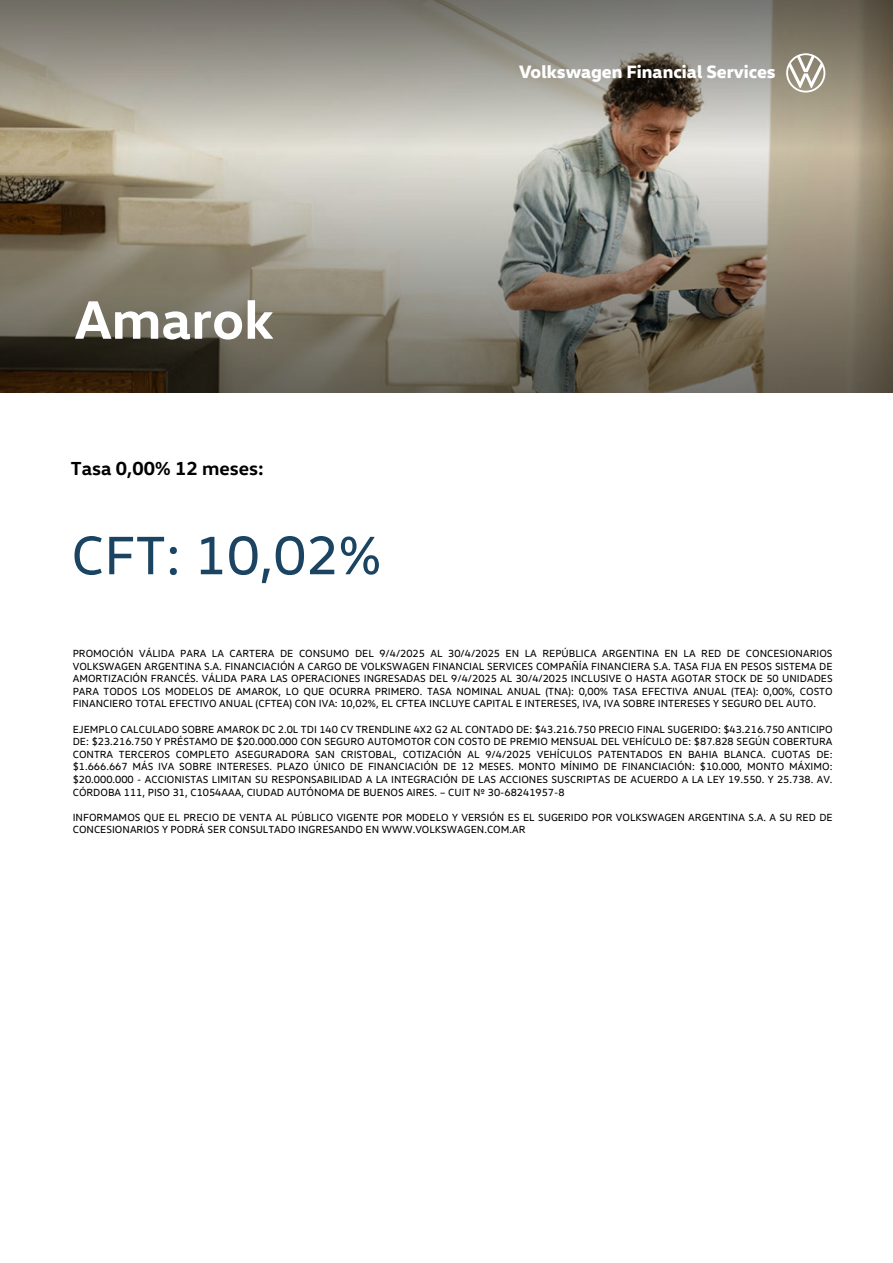
<style>
.page{position:relative;width:893px;height:1263px;background:#fff}
.page>*{position:absolute;margin:0;border:0;box-sizing:border-box;transform-origin:0 0}
.t1{font:55.05px "VW Head";color:#1b4462}
.t2{font:700 55.05px "VW Head";color:#fff}
.t3{font:700 19.2px "VW Head";color:#000}
.t4{font:800 18.15px "VW Head";color:#fff}
.t5{font:10.5px/12.6px "VW Head";color:#000;text-align:justify}
</style>
<div class="page">
<svg style="left:0;top:0;width:893px;height:148px;background:#9b968b"></svg>
<svg style="left:0;top:148px;width:893px;height:245px;background:#878173"></svg>
<svg style="left:786px;top:53px;width:39px;height:40px"></svg>
<h1 class="t2" style="left:75px;top:284px;width:200px">Amarok</h1>
<h2 class="t3" style="left:71px;top:456px;width:194px">Tasa 0,00% 12 meses:</h2>
<h1 class="t1" style="left:71px;top:521px;width:311px">CFT: 10,02%</h1>
<h3 class="t4" style="left:519px;top:60px;width:258px">Volkswagen Financial Services</h3>
<p class="t5" style="left:73px;top:647px;width:761px">PROMOCIÓN VÁLIDA PARA LA CARTERA DE CONSUMO DEL 9/4/2025 AL 30/4/2025 EN LA REPÚBLICA ARGENTINA EN LA RED DE CONCESIONARIOS VOLKSWAGEN ARGENTINA S.A. FINANCIACIÓN A CARGO DE VOLKSWAGEN FINANCIAL SERVICES COMPAÑÍA FINANCIERA S.A. TASA FIJA EN PESOS SISTEMA DE AMORTIZACIÓN FRANCÉS. VÁLIDA PARA LAS OPERACIONES INGRESADAS DEL 9/4/2025 AL 30/4/2025 INCLUSIVE O HASTA AGOTAR STOCK DE 50 UNIDADES PARA TODOS LOS MODELOS DE AMAROK, LO QUE OCURRA PRIMERO. TASA NOMINAL ANUAL (TNA): 0,00% TASA EFECTIVA ANUAL (TEA): 0,00%, COSTO FINANCIERO TOTAL EFECTIVO ANUAL (CFTEA) CON IVA: 10,02%, EL CFTEA INCLUYE CAPITAL E INTERESES, IVA, IVA SOBRE INTERESES Y SEGURO DEL AUTO.</p>
<p class="t5" style="left:73px;top:722px;width:761px">EJEMPLO CALCULADO SOBRE AMAROK DC 2.0L TDI 140 CV TRENDLINE 4X2 G2 AL CONTADO DE: $43.216.750 PRECIO FINAL SUGERIDO: $43.216.750 ANTICIPO DE: $23.216.750 Y PRÉSTAMO DE $20.000.000 CON SEGURO AUTOMOTOR CON COSTO DE PREMIO MENSUAL DEL VEHÍCULO DE: $87.828 SEGÚN COBERTURA CONTRA TERCEROS COMPLETO ASEGURADORA SAN CRISTOBAL, COTIZACIÓN AL 9/4/2025 VEHÍCULOS PATENTADOS EN BAHIA BLANCA. CUOTAS DE: $1.666.667 MÁS IVA SOBRE INTERESES. PLAZO ÚNICO DE FINANCIACIÓN DE 12 MESES. MONTO MÍNIMO DE FINANCIACIÓN: $10.000, MONTO MÁXIMO: $20.000.000 - ACCIONISTAS LIMITAN SU RESPONSABILIDAD A LA INTEGRACIÓN DE LAS ACCIONES SUSCRIPTAS DE ACUERDO A LA LEY 19.550. Y 25.738. AV.<br>CÓRDOBA 111, PISO 31, C1054AAA, CIUDAD AUTÓNOMA DE BUENOS AIRES. – CUIT Nº 30-68241957-8</p>
<p class="t5" style="left:73px;top:811px;width:761px">INFORMAMOS QUE EL PRECIO DE VENTA AL PÚBLICO VIGENTE POR MODELO Y VERSIÓN ES EL SUGERIDO POR VOLKSWAGEN ARGENTINA S.A. A SU RED DE<br>CONCESIONARIOS Y PODRÁ SER CONSULTADO INGRESANDO EN WWW.VOLKSWAGEN.COM.AR</p>
</div>
